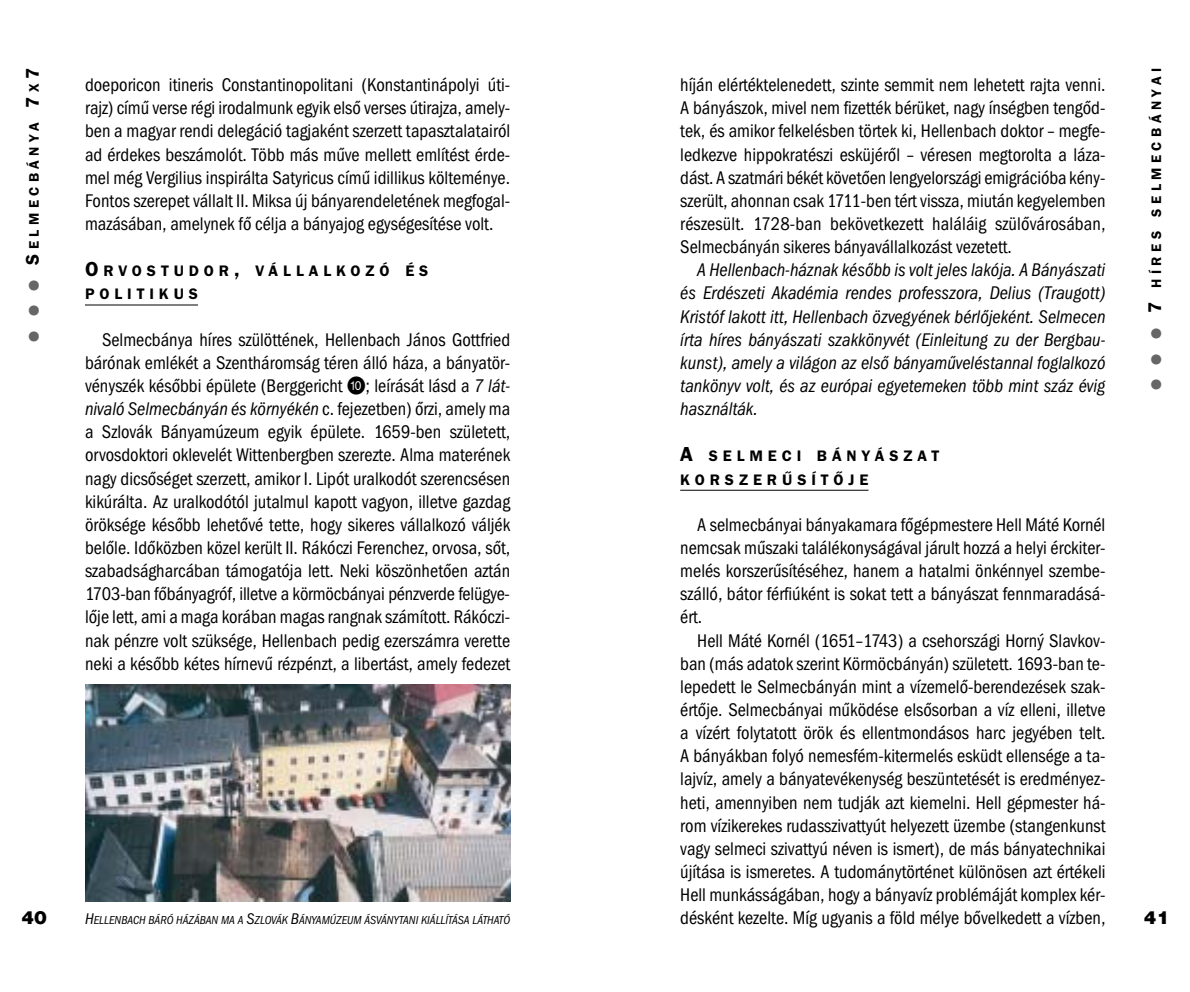
<style>
.page{position:relative;width:1190px;height:992px;background:#fff}
.page>*{position:absolute;margin:0;border:0;box-sizing:border-box;transform-origin:0 0}
.t1{font:condensed 19px/23.2px "Franklin Gothic Itc TCE";color:#000;text-align:justify}
.t2{font:italic condensed 19px/23.2px "Franklin Gothic Itc TCE";color:#000;text-align:justify}
.t3{font:900 19px "Nimbus Sans DCE";color:#000}
.t4{font:600 15.8px/23.2px "Franklin Gothic Itc TCE";letter-spacing:.315em;color:#000}
.t5{font:600 14.2px "Franklin Gothic Itc TCE";letter-spacing:.315em;color:#000}
.t6{font:italic condensed 12px "Franklin Gothic Itc TCE";color:#000}
.s1{color:#666}
.s2{font-size:19px}
.s3{font-size:21px}
.s4{font-family:"A Numerics P03";font-stretch:normal}
.s5{font-style:italic}
.s6{font-size:16px}
</style>
<div class="page">
<hr style="left:680px;top:490px;width:188px;height:1px;background:#000">
<hr style="left:85px;top:304px;width:113px;height:2px;background:#000">
<img style="left:85px;top:684px;width:425px;height:217px">
<p class="t5" style="left:29px;top:342px;width:275px;rotate:-90deg"><span class="s1">●</span> <span class="s1">●</span> <span class="s1">●</span> <span class="s2">S</span>ELMECBÁNYA <span class="s2">7</span>X<span class="s2">7</span></p>
<p class="t1" style="left:85px;top:75px;width:427px">doeporicon itineris Constantinopolitani (Konstantinápolyi úti&shy;rajz) című verse régi irodalmunk egyik első verses útirajza, amely&shy;ben a magyar rendi delegáció tagjaként szerzett tapasztalatairól ad érdekes beszámolót. Több más műve mellett említést érde&shy;mel még Vergilius inspirálta Satyricus című idillikus költeménye.<br>Fontos szerepet vállalt II. Miksa új bányarendeletének megfogal&shy;mazásában, amelynek fő célja a bányajog egységesítése volt.</p>
<p class="t4" style="left:85px;top:261px;width:345px"><span class="s3">O</span>RVOSTUDOR<span class="s3">,</span> VÁLLALKOZÓ ÉS<br>POLITIKUS</p>
<p class="t1" style="left:85px;top:330px;width:427px;text-indent:17px">Selmecbánya híres szülöttének, Hellenbach János Gottfried bárónak emlékét a Szentháromság téren álló háza, a bányatör&shy;vényszék későbbi épülete (Berggericht <span class="s4">P</span>; leírását lásd a <span class="s5">7 lát&shy;nivaló Selmecbányán és környékén</span> c. fejezetben) őrzi, amely ma a Szlovák Bányamúzeum egyik épülete. 1659-ben született, orvosdoktori oklevelét Wittenbergben szerezte. Alma materének nagy dicsőséget szerzett, amikor I. Lipót uralkodót szerencsésen kikúrálta. Az uralkodótól jutalmul kapott vagyon, illetve gazdag öröksége később lehetővé tette, hogy sikeres vállalkozó váljék belőle. Időközben közel került II. Rákóczi Ferenchez, orvosa, sőt, szabadságharcában támogatója lett. Neki köszönhetően aztán 1703-ban főbányagróf, illetve a körmöcbányai pénzverde felügye&shy;lője lett, ami a maga korában magas rangnak számított. Rákóczi&shy;nak pénzre volt szüksége, Hellenbach pedig ezerszámra verette neki a később kétes hírnevű rézpénzt, a libertást, amely fedezet</p>
<p class="t3" style="left:21px;top:911px;width:27px">40</p>
<p class="t6" style="left:85px;top:916px;width:427px"><span class="s6">H</span>ELLENBACH BÁRÓ HÁZÁBAN MA A <span class="s6">S</span>ZLOVÁK <span class="s6">B</span>ÁNYAMÚZEUM ÁSVÁNYTANI KIÁLLÍTÁSA LÁTHATÓ</p>
<p class="t1" style="left:680px;top:75px;width:427px">híján elértéktelenedett, szinte semmit nem lehetett rajta venni.<br>A bányászok, mivel nem fizették bérüket, nagy ínségben tengőd&shy;tek, és amikor felkelésben törtek ki, Hellenbach doktor – megfe&shy;ledkezve hippokratészi esküjéről – véresen megtorolta a láza&shy;dást. A szatmári békét követően lengyelországi emigrációba kény&shy;szerült, ahonnan csak 1711-ben tért vissza, miután kegyelemben részesült. 1728-ban bekövetkezett haláláig szülővárosában, Selmecbányán sikeres bányavállalkozást vezetett.</p>
<p class="t2" style="left:680px;top:260px;width:427px;text-indent:17px">A Hellenbach-háznak később is volt jeles lakója. A Bányászati és Erdészeti Akadémia rendes professzora, Delius (Traugott)<br>Kristóf lakott itt, Hellenbach özvegyének bérlőjeként. Selmecen írta híres bányászati szakkönyvét (Einleitung zu der Bergbau&shy;kunst), amely a világon az első bányaműveléstannal foglalkozó tankönyv volt, és az európai egyetemeken több mint száz évig használták.</p>
<p class="t4" style="left:680px;top:446px;width:260px"><span class="s3">A</span> SELMECI BÁNYÁSZAT<br>KORSZERŰSÍTŐJE</p>
<p class="t1" style="left:680px;top:515px;width:427px;text-indent:17px">A selmecbányai bányakamara főgépmestere Hell Máté Kornél nemcsak műszaki találékonyságával járult hozzá a helyi érckiter&shy;melés korszerűsítéséhez, hanem a hatalmi önkénnyel szembe&shy;szálló, bátor férfiúként is sokat tett a bányászat fennmaradásá&shy;ért.</p>
<p class="t1" style="left:680px;top:630px;width:427px;text-indent:17px">Hell Máté Kornél (1651–1743) a csehországi Horný Slavkov&shy;ban (más adatok szerint Körmöcbányán) született. 1693-ban te&shy;lepedett le Selmecbányán mint a vízemelő-berendezések szak&shy;értője. Selmecbányai működése elsősorban a víz elleni, illetve a vízért folytatott örök és ellentmondásos harc jegyében telt.<br>A bányákban folyó nemesfém-kitermelés esküdt ellensége a ta&shy;lajvíz, amely a bányatevékenység beszüntetését is eredményez&shy;heti, amennyiben nem tudják azt kiemelni. Hell gépmester há&shy;rom vízikerekes rudasszivattyút helyezett üzembe (stangenkunst vagy selmeci szivattyú néven is ismert), de más bányatechnikai újítása is ismeretes. A tudománytörténet különösen azt értékeli Hell munkásságában, hogy a bányavíz problémáját komplex kér&shy;désként kezelte. Míg ugyanis a föld mélye bővelkedett a vízben,</p>
<p class="t5" style="left:1151px;top:390px;width:324px;rotate:-90deg"><span class="s1">●</span> <span class="s1">●</span> <span class="s1">●</span> <span class="s2">7</span> HÍRES SELMECBÁNYAI</p>
<p class="t3" style="left:1144px;top:911px;width:27px">41</p>
</div>
